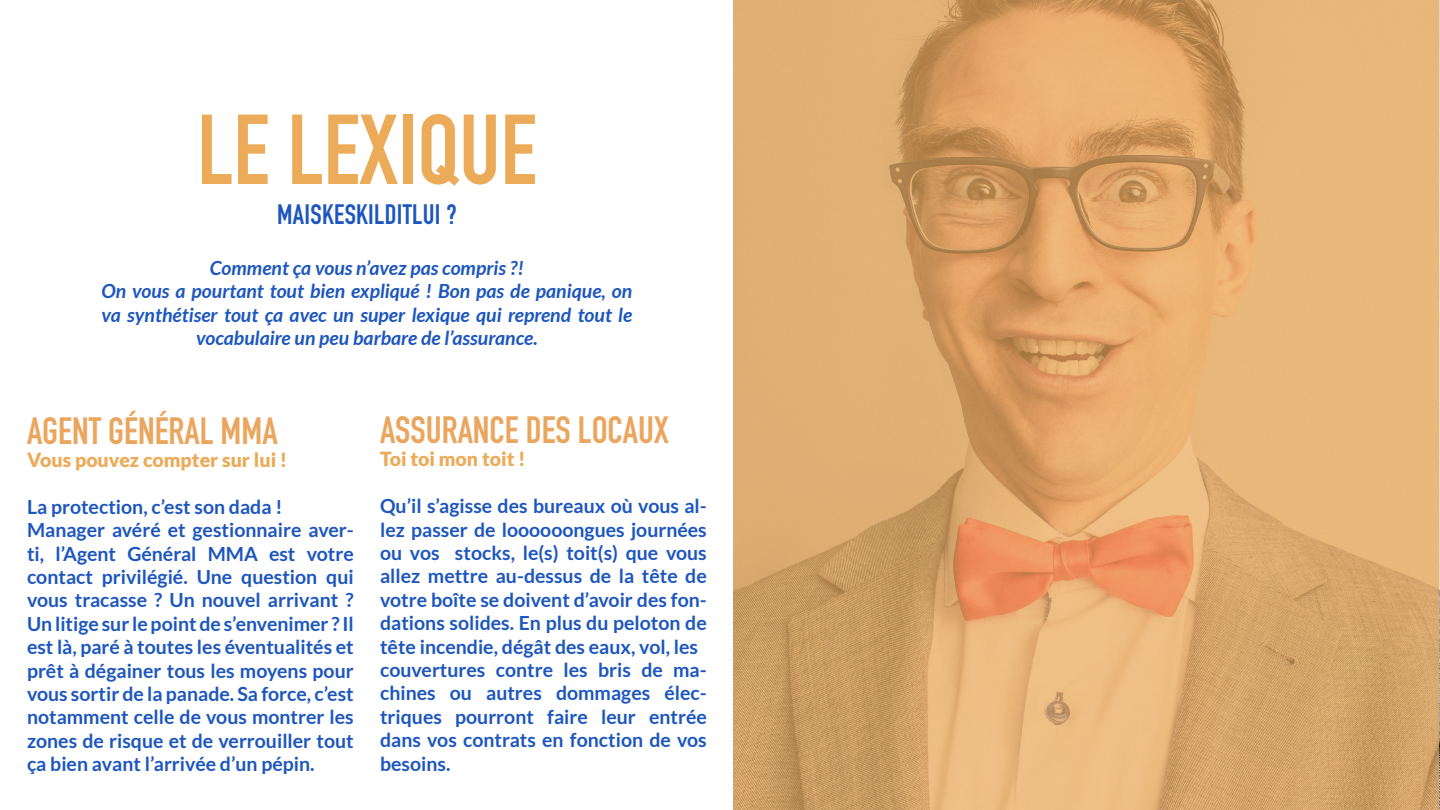
<style>
.page{position:relative;width:1440px;height:810px;background:#fff}
.page>*{position:absolute;margin:0;border:0;box-sizing:border-box;transform-origin:0 0}
.t1{font:700 97.5px "DIN Condensed";color:#ecab59}
.t2{font:700 37.5px "DIN Condensed";color:#eaa65e}
.t3{font:700 27.75px "DIN Condensed";letter-spacing:.01em;color:#1d56bf}
.t4{font:700 19.5px/23.4px "Lato";color:#1d56bf}
.t5{font:italic 700 19.5px/23.4px "Lato";color:#1d56bf;text-align:center}
.t6{font:900 19.5px "Lato";color:#ecab59}
</style>
<div class="page">
<svg style="left:733px;top:0;width:706px;height:810px;background:#deaa6e"></svg>
<h1 class="t1" style="left:197px;top:84px;width:341px">LE LEXIQUE</h1>
<h3 class="t3" style="left:277px;top:195px;width:181px">MAISKESKILDITLUI ?</h3>
<p class="t5" style="left:101px;top:257px;width:532px">Comment ça vous n’avez pas compris ?!<br>On vous a pourtant tout bien expliqué ! Bon pas de panique, on va synthétiser tout ça avec un super lexique qui reprend tout le vocabulaire un peu barbare de l’assurance.</p>
<h2 class="t2" style="left:27px;top:405px;width:252px">AGENT GÉNÉRAL MMA</h2>
<p class="t6" style="left:27px;top:448px;width:262px">Vous pouvez compter sur lui !</p>
<p class="t4" style="left:27px;top:495px;width:328px">La protection, c’est son dada !<br>Manager avéré et gestionnaire aver&shy;ti, l’Agent Général MMA est votre contact privilégié. Une question qui vous tracasse ? Un nouvel arrivant ?<br>Un litige sur le point de s’envenimer ? Il est là, paré à toutes les éventualités et prêt à dégainer tous les moyens pour vous sortir de la panade. Sa force, c’est notamment celle de vous montrer les zones de risque et de verrouiller tout ça bien avant l’arrivée d’un pépin.</p>
<h2 class="t2" style="left:380px;top:405px;width:290px">ASSURANCE DES LOCAUX</h2>
<p class="t6" style="left:380px;top:448px;width:147px">Toi toi mon toit !</p>
<p class="t4" style="left:380px;top:494px;width:328px">Qu’il s’agisse des bureaux où vous al&shy;lez passer de loooooongues journées ou vos stocks, le(s) toit(s) que vous allez mettre au-dessus de la tête de votre boîte se doivent d’avoir des fon&shy;dations solides. En plus du peloton de tête incendie, dégât des eaux, vol, les couvertures contre les bris de ma&shy;chines ou autres dommages élec&shy;triques pourront faire leur entrée dans vos contrats en fonction de vos besoins.</p>
</div>
